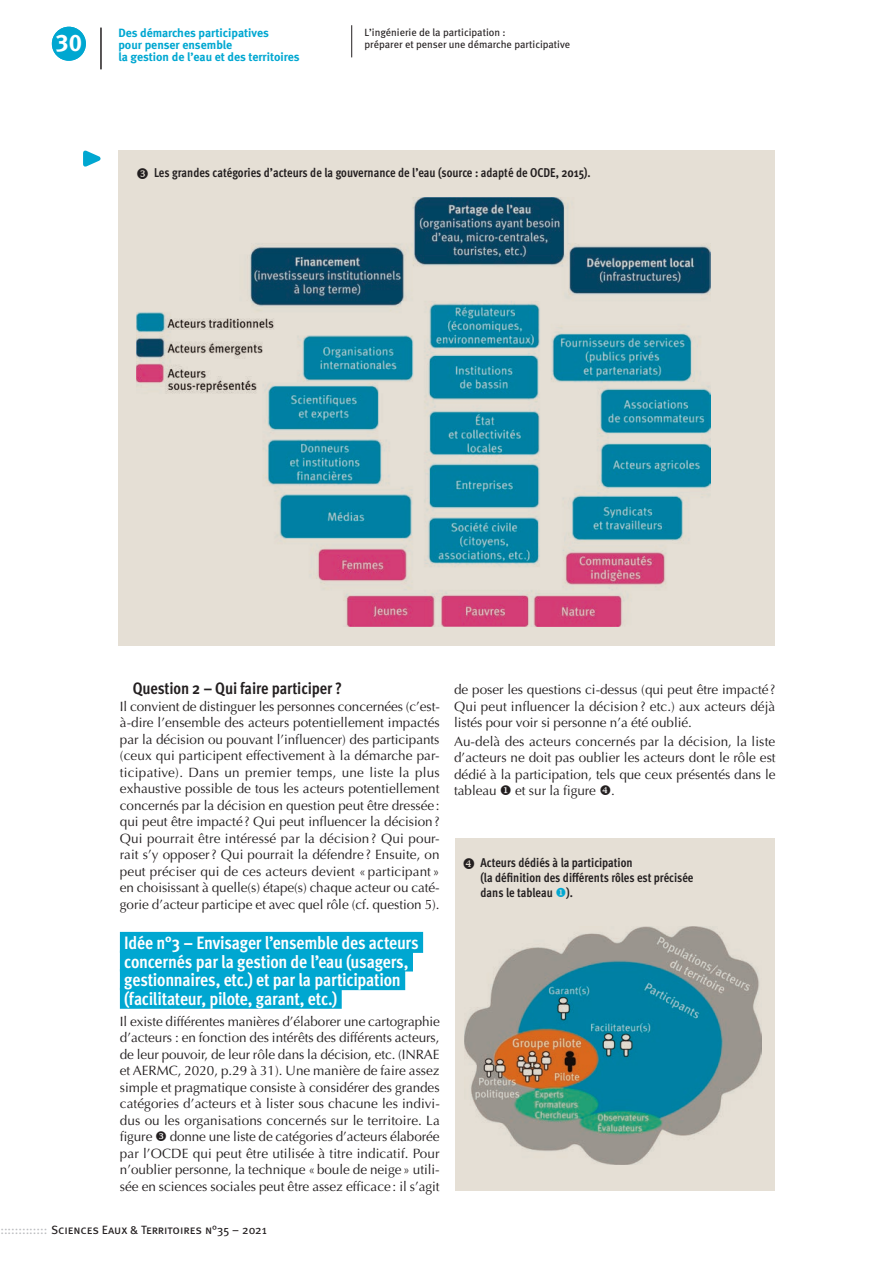
<style>
.page{position:relative;width:893px;height:1263px;background:#fff}
.page>*{position:absolute;margin:0;border:0;box-sizing:border-box;transform-origin:0 0}
.t1{font:24px "Meta Bold Caps Expert";color:#fff}
.t2{font:700 18px/18.6px "Meta Cond OT";letter-spacing:-.015em;color:#fff}
.t3{font:700 16.5px "Meta Cond OT";letter-spacing:-.005em;color:#231f20}
.t4{font:13.5px/16.5px "Optima";letter-spacing:-.005em;color:#231f20;text-align:justify}
.t5{font:700 12.75px/15px "Meta Cond OT";color:#231f20}
.t6{font:700 12px/12px "Meta";color:#00a7d1}
.t7{font:12px "Meta Book Caps";letter-spacing:-.005em;color:#231f20}
.t8{font:10.5px/12px "Meta Book LF";color:#231f20}
.s1{color:#bcbdc0}
.s2{color:#00a7d1}
</style>
<div class="page">
<div style="left:455px;top:838px;width:320px;height:353px;background:#e5dfd5"></div>
<hr style="left:351px;top:25px;width:1px;height:32px;background:#231f20">
<svg style="left:83px;top:150px;width:18px;height:17px"></svg>
<div style="left:118px;top:151px;width:657px;height:495px;background:#e5dfd5"></div>
<div style="left:120px;top:932px;width:303px;height:21px;background:#00a7d1"></div>
<div style="left:120px;top:950px;width:293px;height:21px;background:#00a7d1"></div>
<div style="left:120px;top:969px;width:285px;height:21px;background:#00a7d1"></div>
<div style="left:120px;top:988px;width:222px;height:21px;background:#00a7d1"></div>
<img style="left:136px;top:198px;width:574px;height:428px">
<img style="left:464px;top:927px;width:297px;height:237px">
<div style="left:52px;top:27px;width:34px;height:34px;background:#00a7d1;border-radius:50%"></div>
<hr style="left:101px;top:28px;width:1px;height:41px;background:#231f20">
<h1 class="t1" style="left:56px;top:28px;width:27px">30</h1>
<p class="t6" style="left:118px;top:26px;width:183px">Des démarches participatives<br>pour penser ensemble<br>la gestion de l’eau et des territoires</p>
<p class="t8" style="left:364px;top:27px;width:207px">L’ingénierie de la participation :<br>préparer et penser une démarche participative</p>
<p class="t5" style="left:154px;top:166px;width:438px">Les grandes catégories d’acteurs de la gouvernance de l’eau (source : adapté de OCDE, 2015).</p>
<p class="t3" style="left:133px;top:678px;width:211px">Question 2 – Qui faire participer ?</p>
<p class="t4" style="left:120px;top:698px;width:322px">Il convient de distinguer les personnes concernées (c’est&shy;à-dire l’ensemble des acteurs potentiellement impactés par la décision ou pouvant l’influencer) des participants (ceux qui participent effectivement à la démarche par&shy;ticipative). Dans un premier temps, une liste la plus exhaustive possible de tous les acteurs potentiellement concernés par la décision en question peut être dressée : qui peut être impacté? Qui peut influencer la décision?<br>Qui pourrait être intéressé par la décision ? Qui pour&shy;rait s’y opposer? Qui pourrait la défendre ? Ensuite, on peut préciser qui de ces acteurs devient « participant » en choisissant à quelle(s) étape(s) chaque acteur ou caté&shy;gorie d’acteur participe et avec quel rôle (cf. question 5).</p>
<h2 class="t2" style="left:124px;top:934px;width:296px">Idée n°3 – Envisager l’ensemble des acteurs concernés par la gestion de l’eau (usagers, gestionnaires, etc.) et par la participation (facilitateur, pilote, garant, etc.)</h2>
<p class="t4" style="left:120px;top:1013px;width:322px">Il existe différentes manières d’élaborer une cartographie d’acteurs : en fonction des intérêts des différents acteurs, de leur pouvoir, de leur rôle dans la décision, etc. (INRAE et AERMC, 2020, p.29 à 31). Une manière de faire assez simple et pragmatique consiste à considérer des grandes catégories d’acteurs et à lister sous chacune les indivi&shy;dus ou les organisations concernés sur le territoire. La figure</p>
<p class="t4" style="left:120px;top:1128px;width:321px;text-indent:50px">donne une liste de catégories d’acteurs élaborée par l’OCDE qui peut être utilisée à titre indicatif. Pour n’oublier personne, la technique «boule de neige» utili&shy;sée en sciences sociales peut être assez efficace : il s’agit</p>
<p class="t7" style="left:0;top:1223px;width:268px"><span class="s1">:::::::::::::</span> Sciences Eaux &amp; Territoires n°35 – 2021</p>
<p class="t4" style="left:454px;top:682px;width:323px">de poser les questions ci-dessus (qui peut être impacté ?<br>Qui peut influencer la décision ? etc.) aux acteurs déjà listés pour voir si personne n’a été oublié.</p>
<p class="t4" style="left:454px;top:733px;width:323px">Au-delà des acteurs concernés par la décision, la liste d’acteurs ne doit pas oublier les acteurs dont le rôle est dédié à la participation, tels que ceux présentés dans le tableau ◆ et sur la figure .</p>
<p class="t5" style="left:481px;top:855px;width:214px">Acteurs dédiés à la participation<br>(la définition des différents rôles est précisée dans le tableau <span class="s2">◆</span>).</p>
</div>
